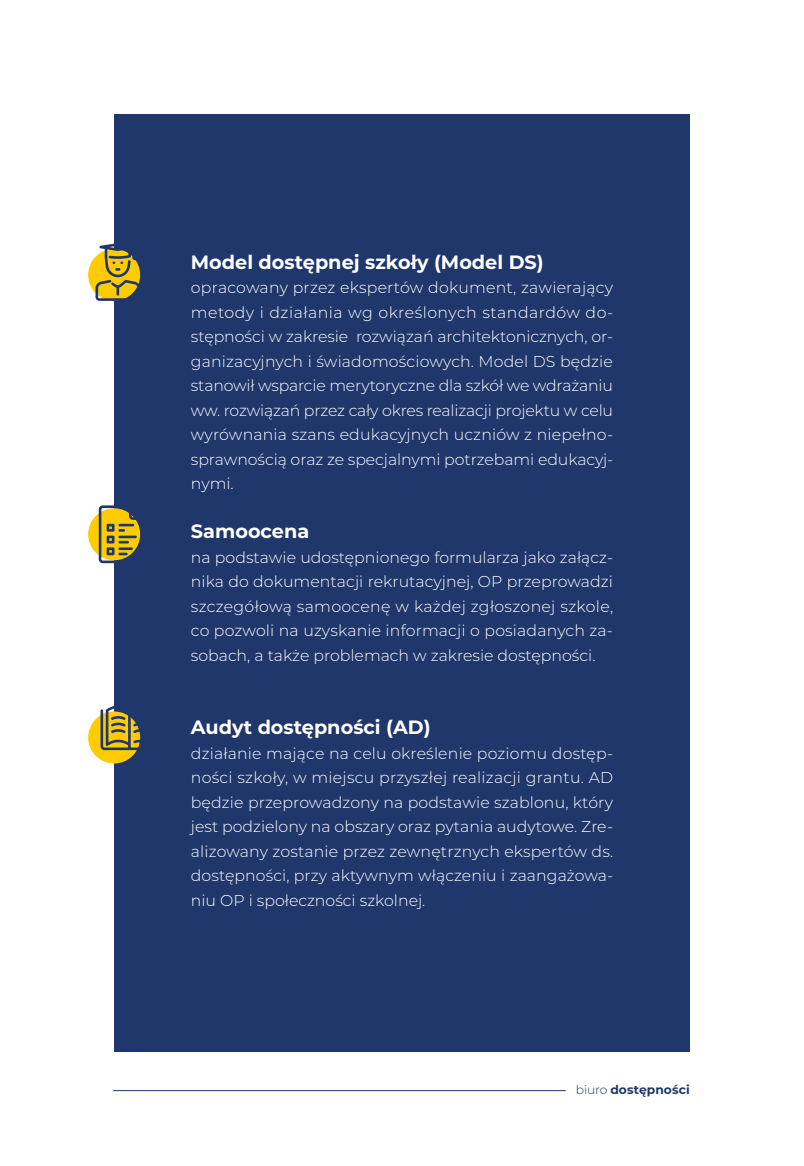
<style>
.page{position:relative;width:804px;height:1166px;background:#fff}
.page>*{position:absolute;margin:0;border:0;box-sizing:border-box;transform-origin:0 0}
.t1{font:700 19.25px "Montserrat";color:#fff}
.t2{font:300 15.75px/24.5px "Montserrat";color:#fff;text-align:justify}
.t3{font:700 12.25px "Montserrat";letter-spacing:.01em;color:#1f376b}
.s1{font-weight:300}
</style>
<div class="page">
<hr style="left:113px;top:1090px;width:453px;height:1px;background:#1f376b">
<div style="left:114px;top:114px;width:576px;height:938px;background:#1f376b"></div>
<svg style="left:88px;top:508px;width:52px;height:52px"></svg>
<svg style="left:99px;top:505px;width:42px;height:58px"></svg>
<div style="left:88px;top:249px;width:52px;height:52px;background:#ffcb05;border-radius:50%"></div>
<svg style="left:95px;top:243px;width:45px;height:58px"></svg>
<div style="left:88px;top:711px;width:52px;height:52px;background:#ffcb05;border-radius:50%"></div>
<svg style="left:100px;top:706px;width:41px;height:44px"></svg>
<p class="t1" style="left:191px;top:248px;width:354px">Model dostępnej szkoły (Model DS)</p>
<p class="t2" style="left:191px;top:275px;width:424px">opracowany przez ekspertów dokument, zawierający metody i działania wg określonych standardów do&shy;stępności w zakresie rozwiązań architektonicznych, or&shy;ganizacyjnych i świadomościowych. Model DS będzie stanowił wsparcie merytoryczne dla szkół we wdrażaniu ww. rozwiązań przez cały okres realizacji projektu w celu wyrównania szans edukacyjnych uczniów z niepełno&shy;sprawnością oraz ze specjalnymi potrzebami edukacyj&shy;nymi.</p>
<p class="t1" style="left:191px;top:517px;width:120px">Samoocena</p>
<p class="t2" style="left:191px;top:544px;width:424px">na podstawie udostępnionego formularza jako załącz&shy;nika do dokumentacji rekrutacyjnej, OP przeprowadzi szczegółową samoocenę w każdej zgłoszonej szkole, co pozwoli na uzyskanie informacji o posiadanych za&shy;sobach, a także problemach w zakresie dostępności.</p>
<p class="t1" style="left:191px;top:713px;width:241px">Audyt dostępności (AD)</p>
<p class="t2" style="left:191px;top:740px;width:424px">działanie mające na celu określenie poziomu dostęp&shy;ności szkoły, w miejscu przyszłej realizacji grantu. AD będzie przeprowadzony na podstawie szablonu, który jest podzielony na obszary oraz pytania audytowe. Zre&shy;alizowany zostanie przez zewnętrznych ekspertów ds. dostępności, przy aktywnym włączeniu i zaangażowa&shy;niu OP i społeczności szkolnej.</p>
<p class="t3" style="left:576px;top:1081px;width:115px"><span class="s1">biuro</span> dostępności</p>
</div>
